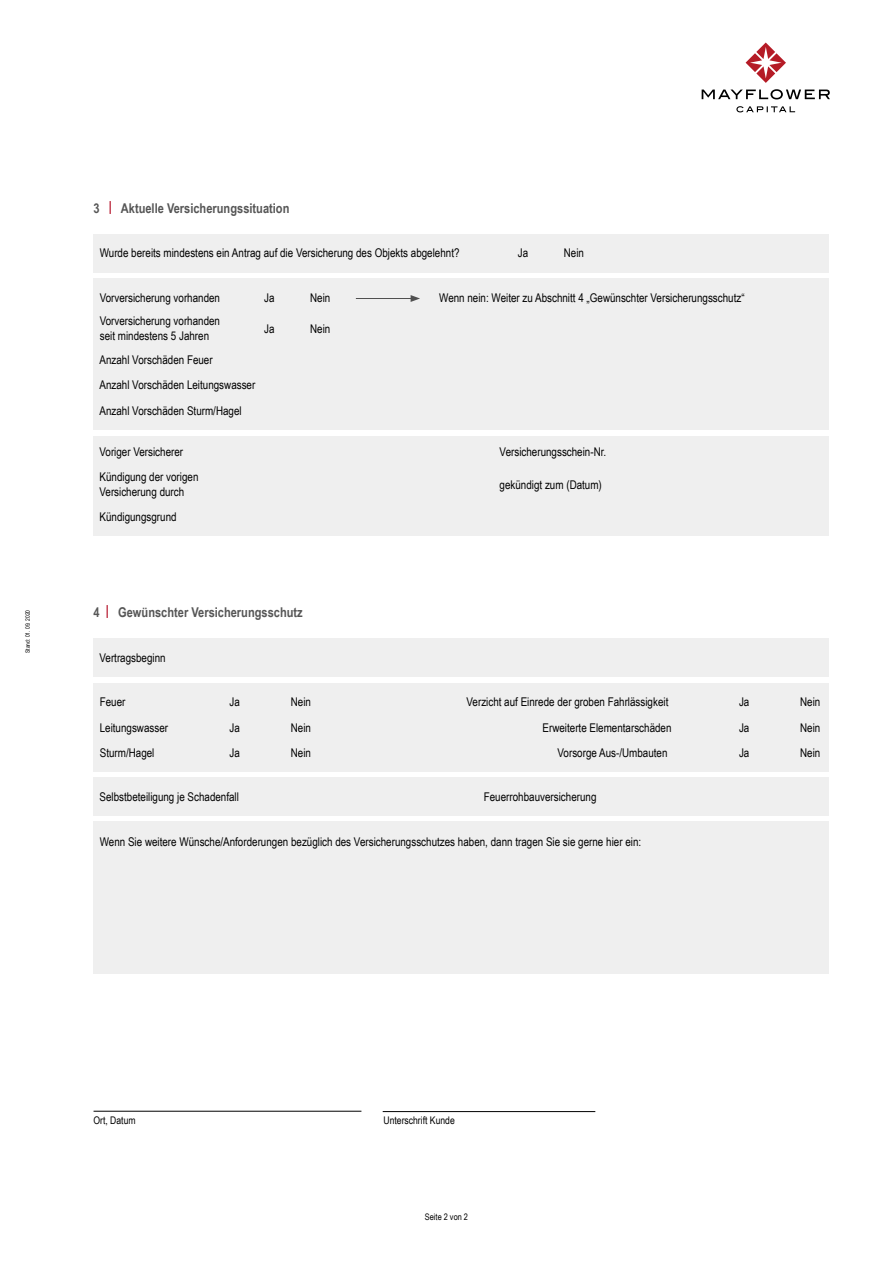
<style>
.page{position:relative;width:893px;height:1263px;background:#fff}
.page>*{position:absolute;margin:0;border:0;box-sizing:border-box;transform-origin:0 0}
.t1{font:700 13.5px "Arial Narrow";color:#565656}
.t2{font:12px/25.5px "Arial Narrow";color:#000}
.t3{font:10.5px "Arial Narrow";color:#000}
.t4{font:9px "Arial Narrow";color:#000}
.t5{font:6px "Arial Narrow";color:#000}
.s1{color:#b5152b}
</style>
<div class="page">
<svg style="left:702px;top:89px;width:127px;height:10px"></svg>
<svg style="left:736px;top:106px;width:59px;height:6px"></svg>
<svg style="left:746px;top:43px;width:40px;height:40px"></svg>
<div style="left:94px;top:683px;width:735px;height:88px;background:#efefef"></div>
<div style="left:94px;top:777px;width:735px;height:39px;background:#efefef"></div>
<div style="left:94px;top:638px;width:735px;height:39px;background:#efefef"></div>
<div style="left:94px;top:822px;width:735px;height:152px;background:#efefef"></div>
<div style="left:94px;top:234px;width:735px;height:38px;background:#efefef"></div>
<div style="left:94px;top:436px;width:735px;height:99px;background:#efefef"></div>
<div style="left:94px;top:278px;width:735px;height:152px;background:#efefef"></div>
<hr style="left:94px;top:1111px;width:267px;height:1px;background:#000">
<hr style="left:383px;top:1111px;width:212px;height:1px;background:#000">
<hr style="left:356px;top:298px;width:57px;height:1px;background:#505050">
<svg style="left:411px;top:295px;width:9px;height:7px"></svg>
<p class="t1" style="left:94px;top:198px;width:197px">3 <span class="s1">|</span> Aktuelle Versicherungssituation</p>
<p class="t2" style="left:100px;top:240px;width:361px">Wurde bereits mindestens ein Antrag auf die Versicherung des Objekts abgelehnt?</p>
<p class="t2" style="left:518px;top:240px;width:12px">Ja</p>
<p class="t2" style="left:564px;top:240px;width:22px">Nein</p>
<p class="t2" style="left:100px;top:284px;width:122px">Vorversicherung vorhanden</p>
<p class="t2" style="left:100px;top:313px;width:122px;line-height:14.4px">Vorversicherung vorhanden seit mindestens 5 Jahren</p>
<p class="t2" style="left:99px;top:346px;width:157px">Anzahl Vorschäden Feuer<br>Anzahl Vorschäden Leitungswasser<br>Anzahl Vorschäden Sturm/Hagel</p>
<p class="t2" style="left:264px;top:284px;width:12px">Ja</p>
<p class="t2" style="left:264px;top:315px;width:12px">Ja</p>
<p class="t2" style="left:310px;top:284px;width:22px">Nein</p>
<p class="t2" style="left:310px;top:315px;width:22px">Nein</p>
<p class="t2" style="left:439px;top:285px;width:307px">Wenn nein: Weiter zu Abschnitt 4 „Gewünschter Versicherungsschutz“</p>
<p class="t2" style="left:99px;top:439px;width:85px">Voriger Versicherer</p>
<p class="t2" style="left:500px;top:439px;width:108px">Versicherungsschein-Nr.</p>
<p class="t2" style="left:99px;top:470px;width:101px;line-height:14.4px">Kündigung der vorigen<br>Versicherung durch</p>
<p class="t2" style="left:99px;top:504px;width:79px">Kündigungsgrund</p>
<p class="t5" style="left:23px;top:653px;width:44px;rotate:-90deg">Stand: 01. 09. 2020</p>
<p class="t1" style="left:94px;top:602px;width:211px">4 <span class="s1">|</span> Gewünschter Versicherungsschutz</p>
<p class="t2" style="left:99px;top:644px;width:68px">Vertragsbeginn</p>
<p class="t2" style="left:100px;top:689px;width:70px">Feuer<br>Leitungswasser<br>Sturm/Hagel</p>
<p class="t2" style="left:230px;top:689px;width:12px;text-align:justify">Ja Ja Ja</p>
<p class="t2" style="left:291px;top:689px;width:22px;text-align:justify">Nein Nein Nein</p>
<p class="t2" style="left:500px;top:471px;width:104px">gekündigt zum (Datum)</p>
<p class="t2" style="left:467px;top:689px;width:203px">Verzicht auf Einrede der groben Fahrlässigkeit</p>
<p class="t2" style="left:558px;top:740px;width:111px">Vorsorge Aus-/Umbauten</p>
<p class="t2" style="left:543px;top:714px;width:130px">Erweiterte Elementarschäden</p>
<p class="t2" style="left:100px;top:783px;width:141px">Selbstbeteiligung je Schadenfall</p>
<p class="t2" style="left:484px;top:783px;width:114px">Feuerrohbauversicherung</p>
<p class="t2" style="left:100px;top:828px;width:543px">Wenn Sie weitere Wünsche/Anforderungen bezüglich des Versicherungsschutzes haben, dann tragen Sie sie gerne hier ein:</p>
<p class="t2" style="left:739px;top:689px;width:12px">Ja</p>
<p class="t2" style="left:739px;top:714px;width:12px">Ja</p>
<p class="t2" style="left:739px;top:740px;width:12px">Ja</p>
<p class="t2" style="left:800px;top:689px;width:22px">Nein</p>
<p class="t2" style="left:800px;top:714px;width:22px">Nein</p>
<p class="t2" style="left:800px;top:740px;width:22px">Nein</p>
<p class="t3" style="left:94px;top:1112px;width:44px">Ort, Datum</p>
<p class="t3" style="left:383px;top:1113px;width:73px">Unterschrift Kunde</p>
<p class="t4" style="left:425px;top:1210px;width:45px">Seite 2 von 2</p>
</div>
